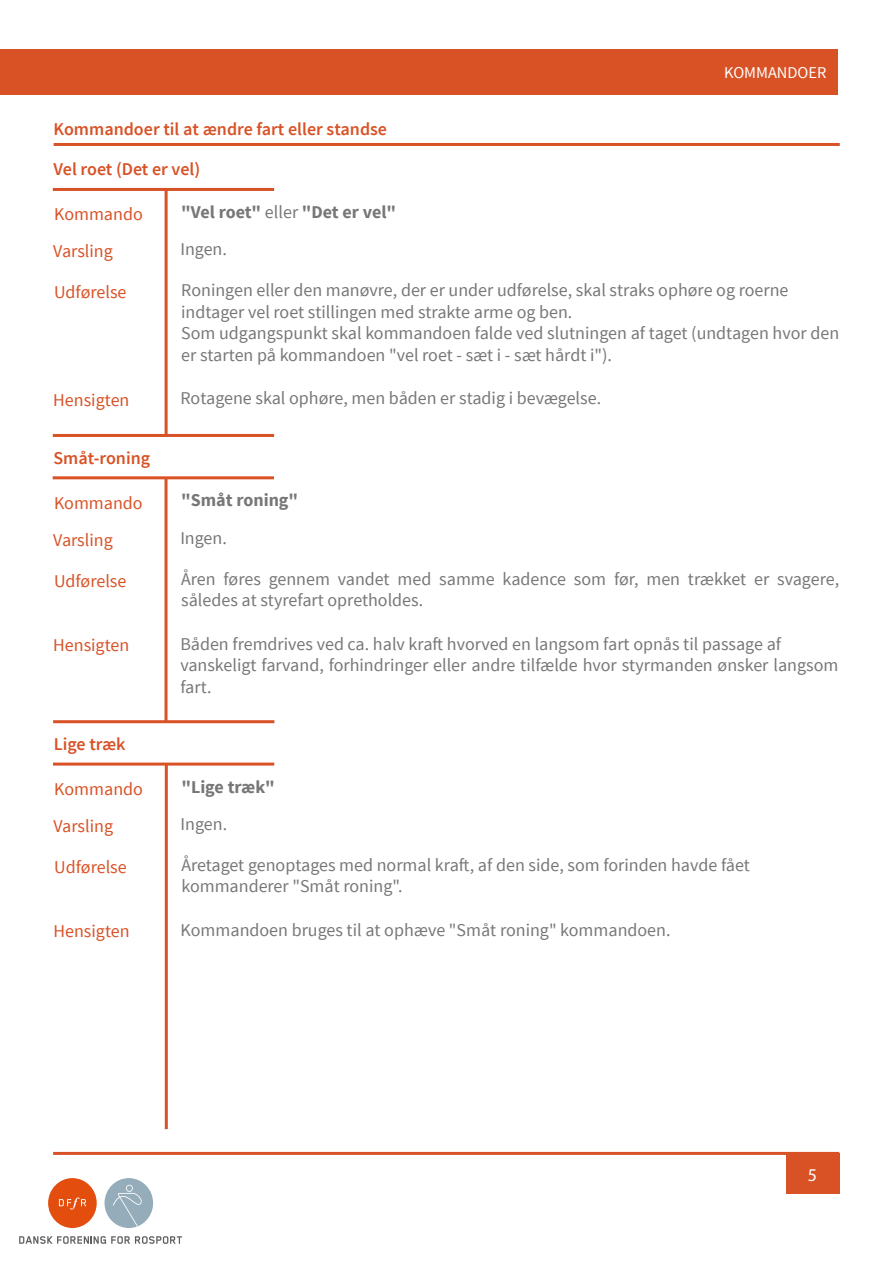
<style>
.page{position:relative;width:893px;height:1263px;background:#fff}
.page>*{position:absolute;margin:0;border:0;box-sizing:border-box;transform-origin:0 0}
.t1{font:18px/21.6px "Source Sans Pro";color:#777}
.t2{font:18px "Source Sans Pro";color:#d85226}
.t3{font:600 18px "Source Sans Pro";color:#d85226}
.t4{font:700 18px "Source Sans Pro";color:#777}
.t5{font:18px "Myriad Pro";color:#fff}
.t6{font:16.5px "Source Sans Pro";color:#fff}
.s1{font-weight:400}
</style>
<div class="page">
<hr style="left:53px;top:1152px;width:786px;height:3px;background:#d85226">
<div style="left:786px;top:1153px;width:53px;height:41px;background:#d85226"></div>
<svg style="left:19px;top:1236px;width:163px;height:8px"></svg>
<svg style="left:48px;top:1178px;width:49px;height:50px"></svg>
<svg style="left:105px;top:1178px;width:48px;height:50px"></svg>
<div style="left:0;top:49px;width:838px;height:45px;background:#d85226"></div>
<hr style="left:54px;top:143px;width:786px;height:3px;background:#d85226">
<hr style="left:165px;top:189px;width:3px;height:246px;background:#d85226">
<hr style="left:53px;top:188px;width:221px;height:3px;background:#d85226">
<hr style="left:53px;top:476px;width:221px;height:3px;background:#d85226">
<hr style="left:53px;top:434px;width:221px;height:3px;background:#d85226">
<hr style="left:165px;top:478px;width:3px;height:244px;background:#d85226">
<hr style="left:53px;top:762px;width:221px;height:3px;background:#d85226">
<hr style="left:53px;top:720px;width:221px;height:3px;background:#d85226">
<hr style="left:165px;top:764px;width:3px;height:365px;background:#d85226">
<p class="t6" style="left:724px;top:62px;width:104px">KOMMANDOER</p>
<p class="t3" style="left:54px;top:117px;width:335px">Kommandoer til at ændre fart eller standse</p>
<p class="t3" style="left:54px;top:158px;width:148px">Vel roet (Det er vel)</p>
<p class="t2" style="left:54px;top:203px;width:90px">Kommando</p>
<p class="t4" style="left:181px;top:201px;width:217px">"Vel roet" <span class="s1">eller</span> "Det er vel"</p>
<p class="t2" style="left:53px;top:240px;width:61px">Varsling</p>
<p class="t1" style="left:180px;top:239px;width:48px">Ingen.</p>
<p class="t2" style="left:54px;top:281px;width:74px">Udførelse</p>
<p class="t1" style="left:181px;top:280px;width:660px">Roningen eller den manøvre, der er under udførelse, skal straks ophøre og roerne indtager vel roet stillingen med strakte arme og ben.<br>Som udgangspunkt skal kommandoen falde ved slutningen af taget (undtagen hvor den er starten på kommandoen "vel roet - sæt i - sæt hårdt i").</p>
<p class="t2" style="left:53px;top:389px;width:78px">Hensigten</p>
<p class="t1" style="left:180px;top:388px;width:422px">Rotagene skal ophøre, men båden er stadig i bevægelse.</p>
<p class="t3" style="left:53px;top:446px;width:98px">Småt-roning</p>
<p class="t2" style="left:54px;top:491px;width:90px">Kommando</p>
<p class="t4" style="left:181px;top:489px;width:119px">"Småt roning"</p>
<p class="t2" style="left:53px;top:528px;width:61px">Varsling</p>
<p class="t1" style="left:180px;top:527px;width:48px">Ingen.</p>
<p class="t2" style="left:54px;top:569px;width:74px">Udførelse</p>
<p class="t1" style="left:181px;top:568px;width:659px">Åren føres gennem vandet med samme kadence som før, men trækket er svagere, således at styrefart opretholdes.</p>
<p class="t2" style="left:53px;top:634px;width:78px">Hensigten</p>
<p class="t1" style="left:180px;top:633px;width:659px">Båden fremdrives ved ca. halv kraft hvorved en langsom fart opnås til passage af vanskeligt farvand, forhindringer eller andre tilfælde hvor styrmanden ønsker langsom fart.</p>
<p class="t3" style="left:54px;top:732px;width:73px">Lige træk</p>
<p class="t2" style="left:54px;top:778px;width:90px">Kommando</p>
<p class="t4" style="left:181px;top:775px;width:95px">"Lige træk"</p>
<p class="t2" style="left:54px;top:815px;width:61px">Varsling</p>
<p class="t1" style="left:181px;top:813px;width:48px">Ingen.</p>
<p class="t2" style="left:54px;top:856px;width:74px">Udførelse</p>
<p class="t1" style="left:181px;top:854px;width:570px">Åretaget genoptages med normal kraft, af den side, som forinden havde fået kommanderer "Småt roning".</p>
<p class="t2" style="left:54px;top:920px;width:78px">Hensigten</p>
<p class="t1" style="left:181px;top:919px;width:491px">Kommandoen bruges til at ophæve "Småt roning" kommandoen.</p>
<p class="t5" style="left:808px;top:1163px;width:11px">5</p>
</div>
